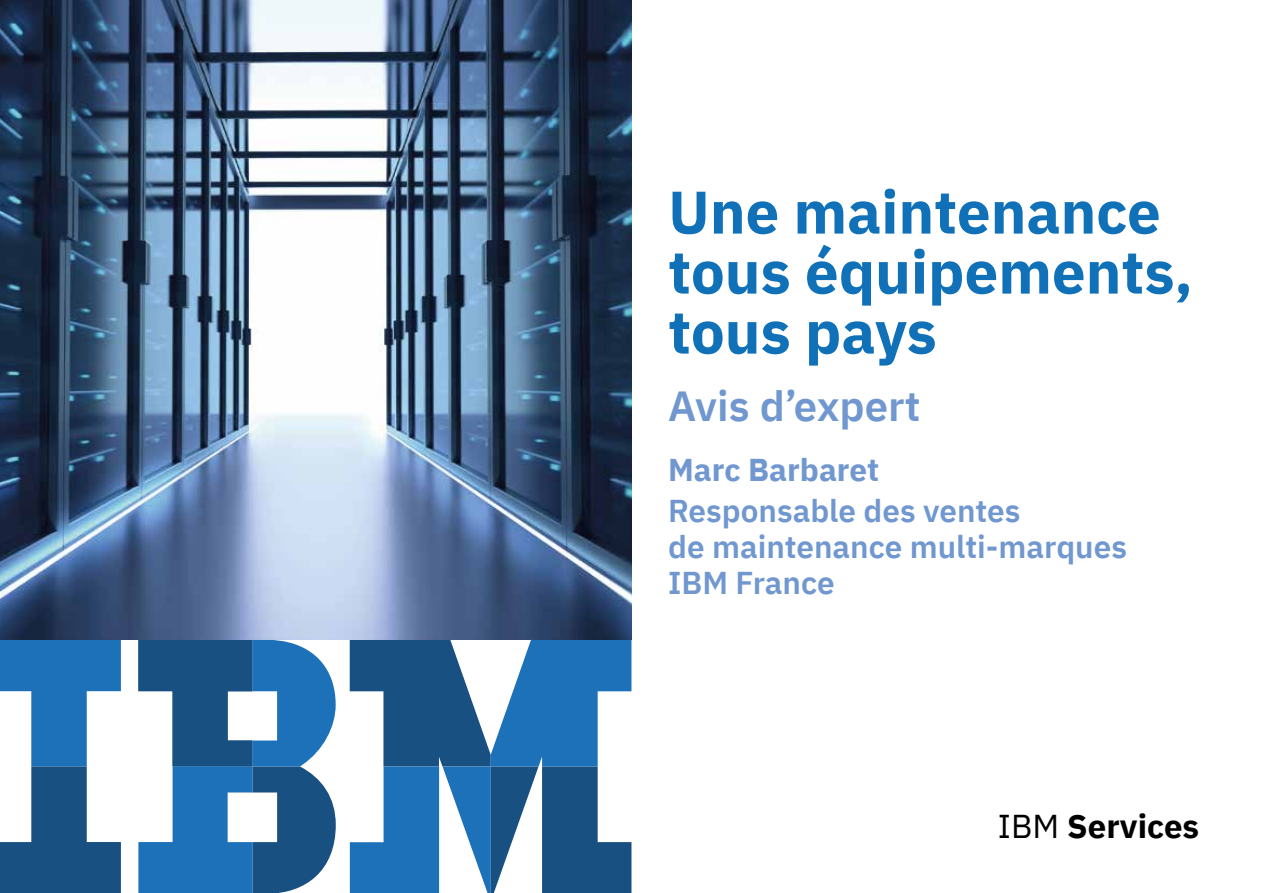
<style>
.page{position:relative;width:1263px;height:893px;background:#fff}
.page>*{position:absolute;margin:0;border:0;box-sizing:border-box;transform-origin:0 0}
.t1{font:700 60px/60px "IBM Plex Sans";color:#1071b8}
.t2{font:600 42px "IBM Plex Sans";color:#7097cf}
.t3{font:700 33px "IBM Plex Sans";color:#000}
.t4{font:600 31.5px/36px "IBM Plex Sans";color:#7097cf}
.t5{font:700 31.5px "IBM Plex Sans";color:#7097cf}
.s1{font-weight:400}
</style>
<div class="page">
<svg style="left:350px;top:640px;width:281px;height:253px"></svg>
<svg style="left:138px;top:640px;width:198px;height:253px"></svg>
<svg style="left:0;top:640px;width:121px;height:253px"></svg>
<img style="left:0;top:0;width:631px;height:640px">
<h1 class="t1" style="left:668px;top:177px;width:526px">Une maintenance tous équipements, tous pays</h1>
<h2 class="t2" style="left:668px;top:373px;width:254px">Avis d’expert</h2>
<p class="t5" style="left:668px;top:445px;width:213px">Marc Barbaret</p>
<p class="t4" style="left:668px;top:490px;width:460px">Responsable des ventes<br>de maintenance multi-marques<br>IBM France</p>
<p class="t3" style="left:998px;top:800px;width:203px"><span class="s1">IBM</span> Services</p>
</div>
